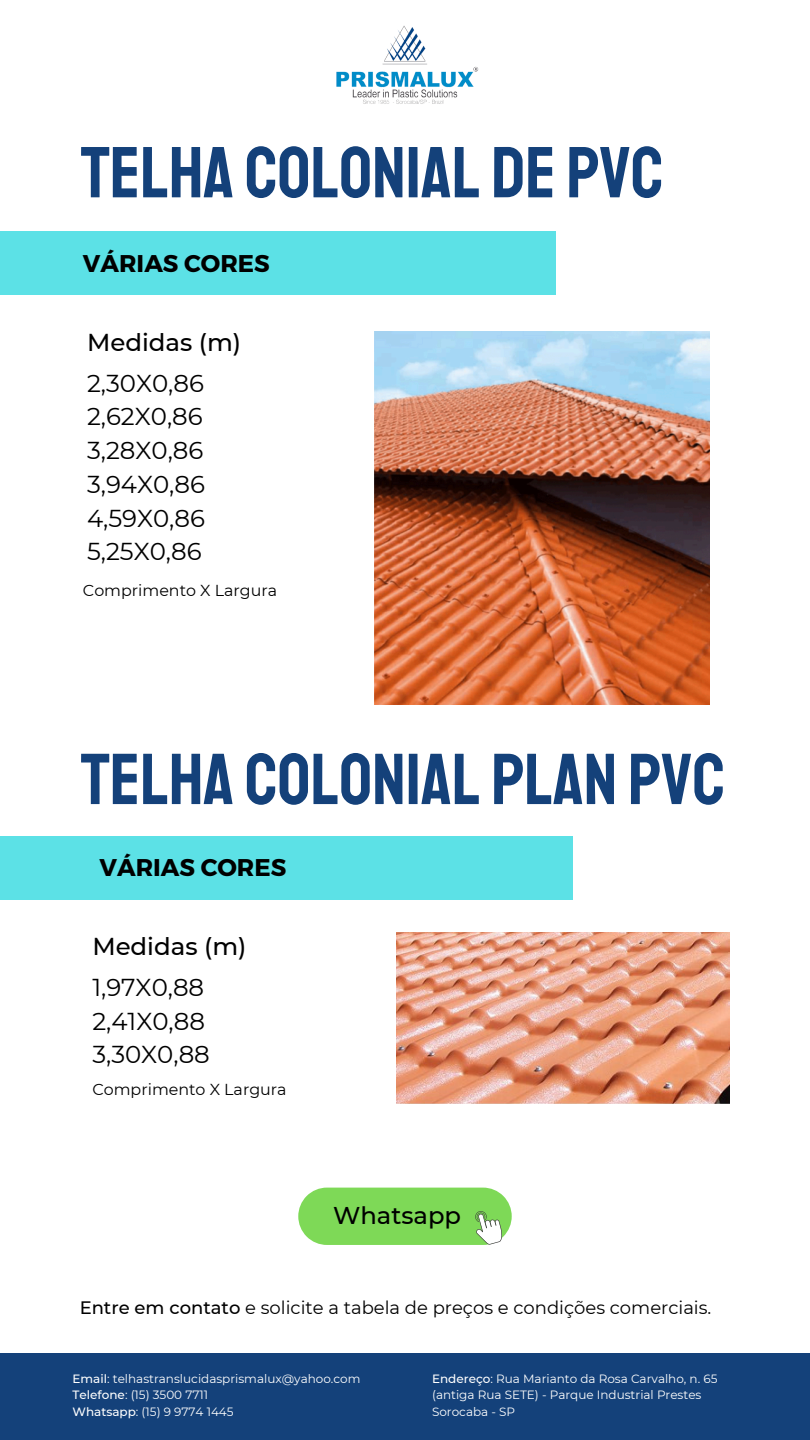
<style>
.page{position:relative;width:810px;height:1440px;background:#fff}
.page>*{position:absolute;margin:0;border:0;box-sizing:border-box;transform-origin:0 0}
.t1{font:72.3px "Staatliches";color:#14417a}
.t2{font:24.4px/33.8px "Montserrat";color:#000;text-align:justify}
.t3{font:500 24.4px "Montserrat";color:#000}
.t4{font:700 24.2px "Montserrat";color:#000}
.t5{font:500 24.2px "Montserrat";color:#000}
.t6{font:18px "Montserrat";color:#000}
.t7{font:15.9px "Montserrat";color:#000}
.t8{font:12px "Montserrat";color:#fff}
.s1{font-weight:500}
</style>
<div class="page">
<img style="left:336px;top:25px;width:143px;height:79px">
<div style="left:0;top:1353px;width:810px;height:87px;background:#14417a"></div>
<img style="left:396px;top:933px;width:333px;height:171px">
<img style="left:375px;top:331px;width:334px;height:373px">
<svg style="left:298px;top:1188px;width:214px;height:57px;background:#89db66"></svg>
<div style="left:0;top:231px;width:556px;height:64px;background:#5ce1e6"></div>
<div style="left:0;top:836px;width:572px;height:63px;background:#5ce1e6"></div>
<p class="t1" style="left:81px;top:129px;width:584px">TELHA COLONIAL DE PVC</p>
<p class="t4" style="left:83px;top:247px;width:188px">VÁRIAS CORES</p>
<h4 class="t3" style="left:87px;top:327px;width:156px">Medidas (m)</h4>
<p class="t2" style="left:87px;top:366px;width:119px">2,30X0,86<br>2,62X0,86<br>3,28X0,86<br>3,94X0,86<br>4,59X0,86<br>5,25X0,86</p>
<h4 class="t7" style="left:83px;top:580px;width:196px">Comprimento X Largura</h4>
<h3 class="t1" style="left:81px;top:735px;width:646px">TELHA COLONIAL PLAN PVC</h3>
<p class="t4" style="left:99px;top:852px;width:188px">VÁRIAS CORES</p>
<h6 class="t3" style="left:92px;top:932px;width:156px">Medidas (m)</h6>
<h1 class="t2" style="left:92px;top:970px;width:119px;text-align:left">1,97X0,88<br>2,41X0,88<br>3,30X0,88</h1>
<p class="t7" style="left:92px;top:1080px;width:196px">Comprimento X Largura</p>
<h5 class="t5" style="left:333px;top:1200px;width:130px">Whatsapp</h5>
<h2 class="t6" style="left:80px;top:1297px;width:633px"><span class="s1">Entre em contato</span> e solicite a tabela de preços e condições comerciais.</h2>
<p class="t8" style="left:73px;top:1371px;width:289px"><span class="s1">Email</span>: telhastranslucidasprismalux@yahoo.com</p>
<p class="t8" style="left:73px;top:1388px;width:137px"><span class="s1">Telefone</span>: (15) 3500 7711</p>
<p class="t8" style="left:73px;top:1404px;width:163px"><span class="s1">Whatsapp</span>: (15) 9 9774 1445</p>
<h4 class="t8" style="left:432px;top:1371px;width:287px"><span class="s1">Endereço</span>: Rua Marianto da Rosa Carvalho, n. 65</h4>
<h3 class="t8" style="left:432px;top:1388px;width:271px">(antiga Rua SETE) - Parque Industrial Prestes</h3>
<h6 class="t8" style="left:432px;top:1404px;width:85px">Sorocaba - SP</h6>
</div>
